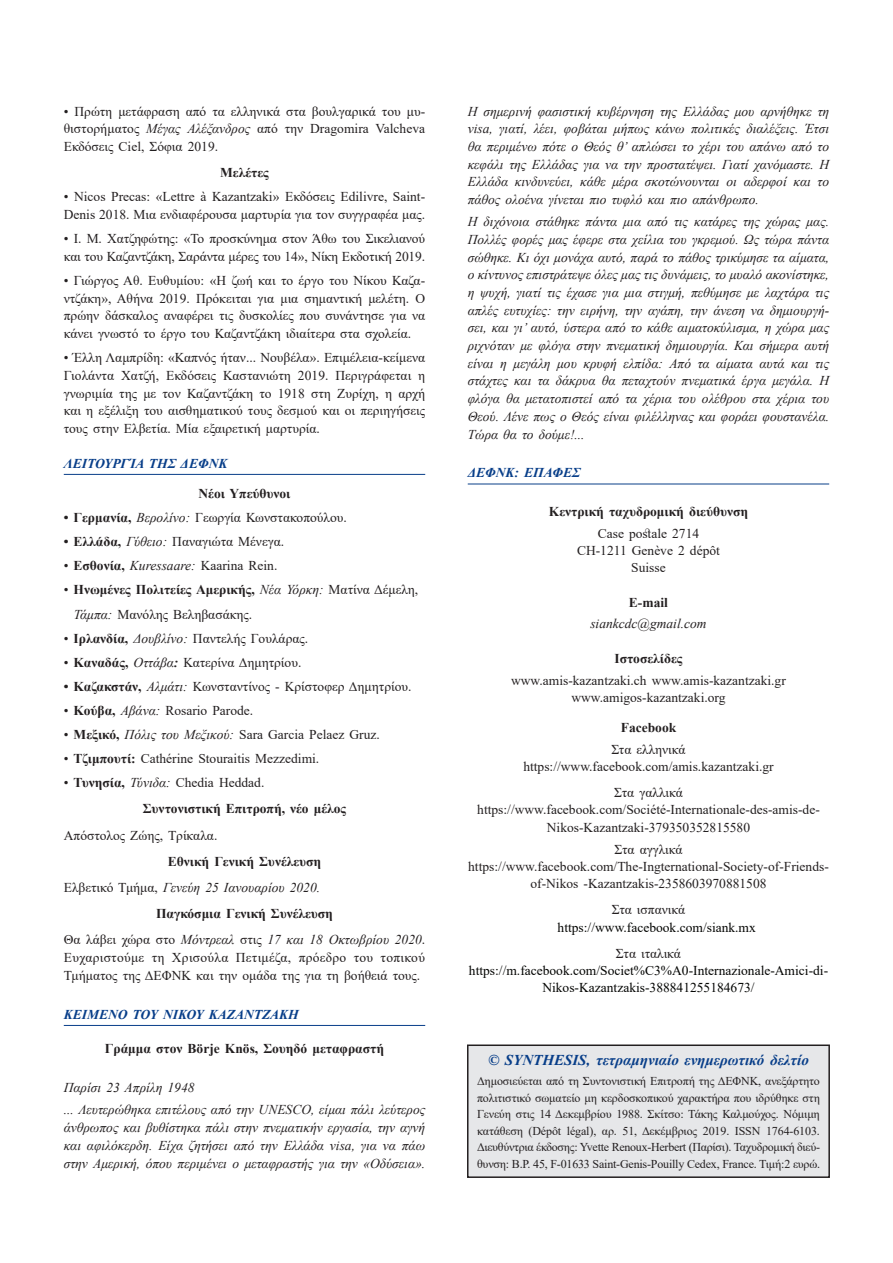
<style>
.page{position:relative;width:893px;height:1263px;background:#fff}
.page>*{position:absolute;margin:0;border:0;box-sizing:border-box;transform-origin:0 0}
.t1{font:italic 700 15px "Times New Roman";color:#083e89}
.t2{font:13.5px/17.7px "Times New Roman";color:#231f20;text-align:center}
.t3{font:italic 13.5px/17.7px "Times New Roman";color:#231f20;text-align:justify}
.t4{font:700 13.5px/26.2px "Times New Roman";color:#231f20}
.t5{font:13.5px/17.4px "Times New Roman";color:#040503;text-align:center}
.t6{font:italic 700 13.5px "Times New Roman";color:#083e89}
.t7{font:12px/16.5px "Times New Roman";letter-spacing:-.015em;color:#231f20;text-align:justify}
.s1{font-style:italic}
.s2{font-weight:700}
.s3{font-weight:700;font-style:italic}
.s4{font-weight:400}
.s5{font-weight:400;font-style:italic}
.s6{font-style:normal}
.s7{color:#231f20}
.s8{color:#fff}
</style>
<div class="page">
<div style="left:468px;top:1045px;width:361px;height:132px;background:#e6e7e9"></div>
<div style="left:467px;top:1044px;width:363px;height:134px;border:2px solid #231f20"></div>
<hr style="left:64px;top:474px;width:361px;height:1px;background:#083e89">
<hr style="left:64px;top:1025px;width:361px;height:1px;background:#083e89">
<hr style="left:468px;top:484px;width:361px;height:1px;background:#083e89">
<p class="t2" style="left:64px;top:102px;width:363px;text-align:justify">• Πρώτη μετάφραση από τα ελληνικά στα βουλγαρικά του μυ&shy;θιστορήματος <span class="s1">Μέγας Αλέξανδρος</span> από την Dragomira Valcheva Εκδόσεις Ciel, Σόφια 2019.</p>
<p class="t4" style="left:220px;top:159px;width:50px">Μελέτες</p>
<p class="t2" style="left:64px;top:188px;width:363px;text-align:left">• Nicos Precas: «Lettre à Kazantzaki» Εκδόσεις Edilivre, Saint-<br>Denis 2018. Μια ενδιαφέρουσα μαρτυρία για τον συγγραφέα μας.</p>
<p class="t2" style="left:64px;top:229px;width:363px;text-align:left">• Ι. M. Χατζηφώτης: «To προσκύνημα στον Άθω του Σικελιανού και του Καζαντζάκη, Σαράντα μέρες του 14», Νίκη Εκδοτική 2019.</p>
<p class="t2" style="left:64px;top:271px;width:363px;text-align:justify">• Γιώργος Αθ. Ευθυμίου: «Η ζωή και το έργο του Νίκου Καζα&shy;ντζάκη», Αθήνα 2019. Πρόκειται για μια σημαντική μελέτη. Ο πρώην δάσκαλος αναφέρει τις δυσκολίες που συνάντησε για να κάνει γνωστό το έργο του Καζαντζάκη ιδιαίτερα στα σχολεία.</p>
<p class="t2" style="left:64px;top:348px;width:363px;text-align:justify">• Έλλη Λαμπρίδη: «Καπνός ήταν... Νουβέλα». Επιμέλεια-κείμενα Γιολάντα Χατζή, Εκδόσεις Καστανιώτη 2019. Περιγράφεται η γνωριμία της με τον Καζαντζάκη το 1918 στη Ζυρίχη, η αρχή και η εξέλιξη του αισθηματικού τους δεσμού και οι περιηγήσεις τους στην Ελβετία. Μία εξαιρετική μαρτυρία.</p>
<p class="t6" style="left:64px;top:454px;width:165px">ΛΕΙΤΟΥΡΓΊΑ ΤΗΣ ΔΕΦΝΚ</p>
<p class="t4" style="left:199px;top:480px;width:93px">Νέοι Υπεύθυνοι</p>
<p class="t2" style="left:64px;top:508px;width:285px"><span class="s2">• Γερμανία,</span> <span class="s1">Βερολίνο:</span> Γεωργία Κωνστακοπούλου.</p>
<p class="t2" style="left:64px;top:532px;width:222px"><span class="s2">• Ελλάδα,</span> <span class="s1">Γύθειο:</span> Παναγιώτα Μένεγα.</p>
<p class="t2" style="left:64px;top:557px;width:215px">• <span class="s2">Εσθονία,</span> <span class="s1">Kuressaare:</span> Kaarina Rein.</p>
<p class="t2" style="left:74px;top:577px;width:346px;line-height:24.2px;text-align:left;text-indent:-10px">• <span class="s2">Ηνωμένες Πολιτείες Αμερικής,</span> <span class="s1">Νέα Υόρκη:</span> Ματίνα Δέμελη,<br><span class="s1">Τάμπα:</span> Μανόλης Βεληβασάκης.</p>
<p class="t2" style="left:64px;top:629px;width:246px">• <span class="s2">Ιρλανδία,</span> <span class="s1">Δουβλίνο:</span> Παντελής Γουλάρας.</p>
<p class="t2" style="left:64px;top:653px;width:239px">• <span class="s2">Καναδάς,</span> <span class="s1">Οττάβα</span><span class="s3">:</span> Κατερίνα Δημητρίου.</p>
<p class="t2" style="left:64px;top:677px;width:349px"><span class="s2">• Καζακστάν,</span> <span class="s1">Αλμάτι:</span> Κωνσταντίνος - Κρίστοφερ Δημητρίου.</p>
<p class="t2" style="left:64px;top:701px;width:191px">• <span class="s2">Κούβα,</span> <span class="s1">Αβάνα:</span> Rosario Parode.</p>
<p class="t2" style="left:64px;top:725px;width:318px">• <span class="s2">Μεξικό,</span> <span class="s1">Πόλις του Μεξικού:</span> Sara Garcia Pelaez Gruz.</p>
<p class="t2" style="left:64px;top:749px;width:257px">• <span class="s2">Τζιμπουτί:</span> Cathérine Stouraitis Mezzedimi.</p>
<p class="t4" style="left:143px;top:769px;width:205px;text-indent:-79px"><span class="s4">•</span> Τυνησία, <span class="s5">Τύνιδα:</span> <span class="s4">Chedia Heddad.<br></span>Συντονιστική Επιτροπή, νέο μέλος</p>
<p class="t2" style="left:64px;top:826px;width:155px">Απόστολος Ζώης, Τρίκαλα.</p>
<p class="t4" style="left:168px;top:848px;width:155px">Εθνική Γενική Συνέλευση</p>
<p class="t3" style="left:64px;top:878px;width:258px"><span class="s6">Ελβετικό Τμήμα,</span> Γενεύη 25 Ιανουαρίου 2020.</p>
<p class="t4" style="left:156px;top:900px;width:178px">Παγκόσμια Γενική Συνέλευση</p>
<p class="t3" style="left:64px;top:931px;width:363px"><span class="s6">Θα λάβει χώρα στο</span> Μόντρεαλ <span class="s6">στις</span> 17 και 18 Οκτωβρίου 2020<span class="s6">.</span></p>
<p class="t2" style="left:64px;top:948px;width:363px;text-align:left">Ευχαριστούμε τη Χρισούλα Πετιμέζα, πρόεδρο του τοπικού<br>Τμήματος της ΔΕΦΝΚ και την ομάδα της για τη βοήθειά τους.</p>
<p class="t6" style="left:64px;top:1005px;width:237px">ΚΕΙΜΕΝΟ ΤΟΥ ΝΙΚΟΥ ΚΑΖΑΝΤΖΑΚΗ</p>
<p class="t4" style="left:105px;top:1035px;width:281px">Γράμμα στον Börje Knös, Σουηδό μεταφραστή</p>
<p class="t3" style="left:64px;top:1077px;width:363px;line-height:21.9px">Παρίσι 23 Απρίλη 1948<br>... Λευτερώθηκα επιτέλους από την UNESCO, είμαι πάλι λεύτερος</p>
<p class="t3" style="left:64px;top:1118px;width:363px">άνθρωπος και βυθίστηκα πάλι στην πνεματικήν εργασία, την αγνή και αφιλόκερδη. Είχα ζητήσει από την Ελλάδα visa, για να πάω στην Αμερική, όπου περιμένει ο μεταφραστής για την «Οδύσεια».</p>
<p class="t3" style="left:468px;top:102px;width:363px">Η σημερινή φασιστική κυβέρνηση της Ελλάδας μου αρνήθηκε τη visa, γιατί, λέει, φοβάται μήπως κάνω πολιτικές διαλέξεις. Έτσι θα περιμένω πότε ο Θεός θ’ απλώσει το χέρι του απάνω από το κεφάλι της Ελλάδας για να την προστατέψει. Γιατί χανόμαστε. Η Ελλάδα κινδυνεύει, κάθε μέρα σκοτώνουνται οι αδερφοί και το πάθος ολοένα γίνεται πιο τυφλό και πιο απάνθρωπο.</p>
<p class="t3" style="left:468px;top:212px;width:363px">Η διχόνοια στάθηκε πάντα μια από τις κατάρες της χώρας μας.<br>Πολλές φορές μας έφερε στα χείλια του γκρεμού. Ως τώρα πάντα σώθηκε. Κι όχι μονάχα αυτό, παρά το πάθος τρικύμησε τα αίματα, ο κίντυνος επιστράτεψε όλες μας τις δυνάμεις, το μυαλό ακονίστηκε, η ψυχή, γιατί τις έχασε για μια στιγμή, πεθύμησε με λαχτάρα τις απλές ευτυχίες: την ειρήνη, την αγάπη, την άνεση να δημιουργή&shy;σει, και γι’ αυτό, ύστερα από το κάθε αιματοκύλισμα, η χώρα μας ριχνόταν με φλόγα στην πνεματική δημιουργία. Και σήμερα αυτή είναι η μεγάλη μου κρυφή ελπίδα: Από τα αίματα αυτά και τις στάχτες και τα δάκρυα θα πεταχτούν πνεματικά έργα μεγάλα. Η φλόγα θα μετατοπιστεί από τα χέρια του ολέθρου στα χέρια του Θεού. Λένε πως ο Θεός είναι φιλέλληνας και φοράει φουστανέλα.<br>Τώρα θα το δούμε!...</p>
<p class="t6" style="left:468px;top:463px;width:114px">ΔΕΦΝΚ: ΕΠΑΦΕΣ</p>
<p class="t4" style="left:549px;top:498px;width:201px">Κεντρική ταχυδρομική διεύθυνση</p>
<p class="t2" style="left:577px;top:524px;width:144px">Case postale 2714<br>CH-1211 Genève 2 dépôt<br>Suisse</p>
<p class="t4" style="left:629px;top:589px;width:41px">E-mail</p>
<p class="t3" style="left:590px;top:615px;width:118px">siankcdc@gmail.com</p>
<p class="t4" style="left:614px;top:645px;width:69px">Ιστοσελίδες</p>
<p class="t2" style="left:511px;top:671px;width:276px">www.amis-kazantzaki.ch www.amis-kazantzaki.gr www.amigos-kazantzaki.org</p>
<p class="t4" style="left:621px;top:714px;width:57px">Facebook</p>
<p class="t2" style="left:523px;top:740px;width:252px">Στα ελληνικά https://www.facebook.com/amis.kazantzaki.gr</p>
<p class="t2" style="left:477px;top:783px;width:344px">Στα γαλλικά https://www.facebook.com/Société-Internationale-des-amis-de-<br>Nikos-Kazantzaki-379350352815580</p>
<p class="t2" style="left:468px;top:840px;width:362px">Στα αγγλικά https://www.facebook.com/The-Ingternational-Society-of-Friends&shy;of-Nikos -Kazantzakis-2358603970881508</p>
<p class="t5" style="left:541px;top:900px;width:216px"><span class="s7">Στα ισπανικά<br></span><span class="s8">Hh</span>https://www.facebook.com/siank.mx</p>
<p class="t2" style="left:616px;top:944px;width:67px">Στα ιταλικά</p>
<p class="t5" style="left:469px;top:961px;width:361px">https://m.facebook.com/Societ%C3%A0-Internazionale-Amici-di-<br>Nikos-Kazantzakis-388841255184673/</p>
<p class="t1" style="left:488px;top:1049px;width:322px">© SYNTHESIS, τετραμηνιαίο ενημερωτικό δελτίο</p>
<p class="t7" style="left:477px;top:1073px;width:345px">Δημοσιεύεται από τη Συντονιστική Επιτροπή της ΔΕΦΝΚ, ανεξάρτητο πολιτιστικό σωματείο μη κερδοσκοπικού χαρακτήρα που ιδρύθηκε στη Γενεύη στις 14 Δεκεμβρίου 1988. Σκίτσο: Τάκης Καλμούχος. Νόμιμη κατάθεση (Dépôt légal), αρ. 51, Δεκέμβριος 2019. ΙSSN 1764-6103.<br>Διευθύντρια έκδοσης: Yvette Renoux-Herbert (Παρίσι). Ταχυδρομική διεύ&shy;θυνση: B.P. 45, F-01633 Saint-Genis-Pouilly Cedex, France. Τιμή:2 ευρώ.</p>
</div>
